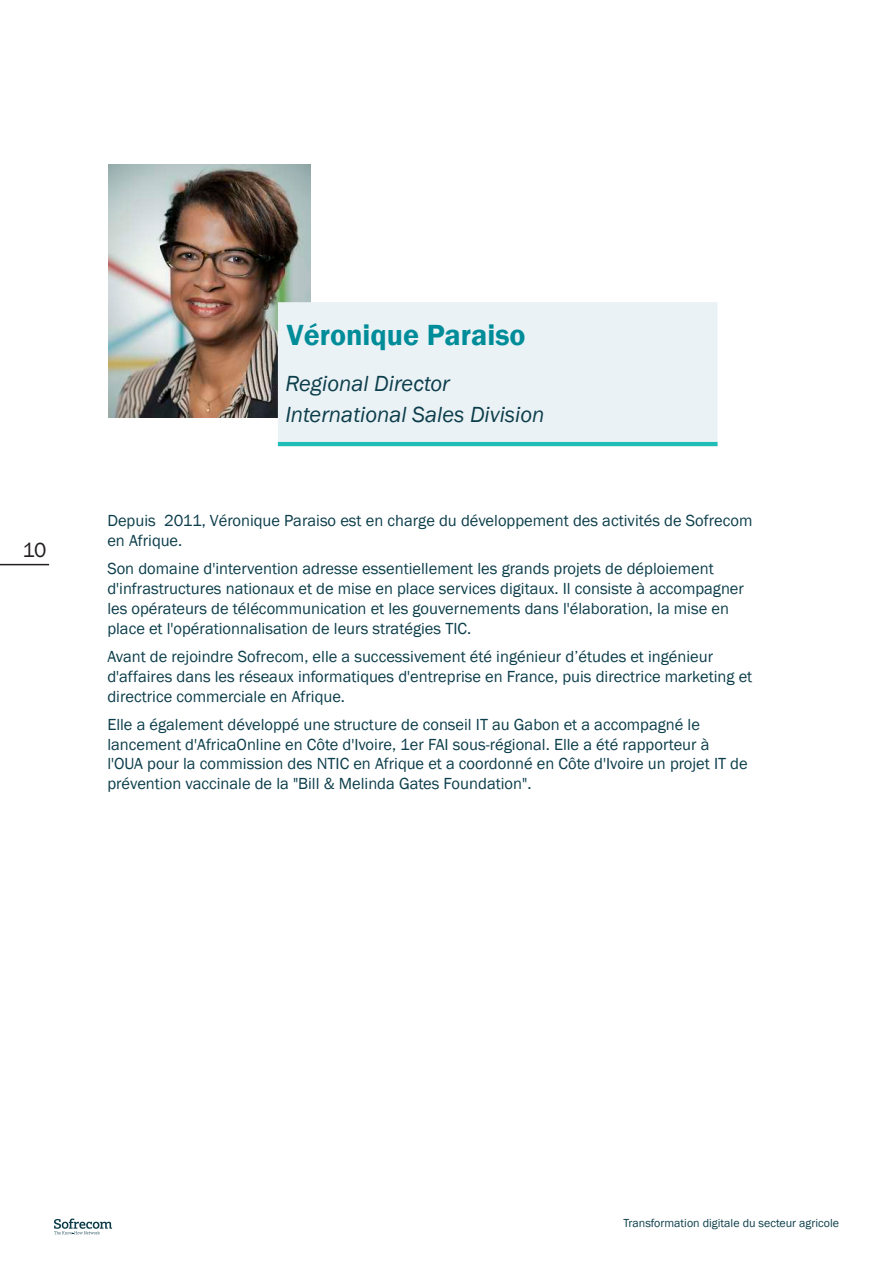
<style>
.page{position:relative;width:893px;height:1263px;background:#fff}
.page>*{position:absolute;margin:0;border:0;box-sizing:border-box;transform-origin:0 0}
.t1{font:600 30px "Franklin Gothic";color:#008c99}
.t2{font:italic 22.5px/31.2px "Franklin Gothic";color:#0c3e4b}
.t3{font:21px "Franklin Gothic";color:#231f20}
.t4{font:16.5px/19.8px "Franklin Gothic";color:#0c3e4b}
.t5{font:12px "Franklin Gothic";color:#0c3e4b}
</style>
<div class="page">
<hr style="left:0;top:564px;width:49px;height:1px;background:#231f20">
<svg style="left:54px;top:1218px;width:58px;height:16px"></svg>
<img style="left:109px;top:165px;width:202px;height:253px">
<hr style="left:278px;top:442px;width:440px;height:4px;background:#20bcb6">
<div style="left:278px;top:302px;width:440px;height:140px;background:#ebf2f5;border:2px solid #ebf2f5"></div>
<p class="t3" style="left:23px;top:537px;width:25px">10</p>
<h1 class="t1" style="left:287px;top:317px;width:240px">Véronique Paraiso</h1>
<h2 class="t2" style="left:285px;top:368px;width:261px">Regional Director<br>International Sales Division</h2>
<p class="t4" style="left:107px;top:511px;width:647px">Depuis 2011, Véronique Paraiso est en charge du développement des activités de Sofrecom en Afrique.</p>
<p class="t4" style="left:107px;top:559px;width:638px">Son domaine d'intervention adresse essentiellement les grands projets de déploiement d'infrastructures nationaux et de mise en place services digitaux. Il consiste à accompagner les opérateurs de télécommunication et les gouvernements dans l'élaboration, la mise en place et l'opérationnalisation de leurs stratégies TIC.</p>
<p class="t4" style="left:107px;top:647px;width:646px">Avant de rejoindre Sofrecom, elle a successivement été ingénieur d’études et ingénieur d'affaires dans les réseaux informatiques d'entreprise en France, puis directrice marketing et directrice commerciale en Afrique.</p>
<p class="t4" style="left:107px;top:715px;width:642px">Elle a également développé une structure de conseil IT au Gabon et a accompagné le lancement d'AfricaOnline en Côte d'Ivoire, 1er FAI sous-régional. Elle a été rapporteur à l'OUA pour la commission des NTIC en Afrique et a coordonné en Côte d'Ivoire un projet IT de prévention vaccinale de la "Bill &amp; Melinda Gates Foundation".</p>
<p class="t5" style="left:623px;top:1215px;width:217px">Transformation digitale du secteur agricole</p>
</div>
